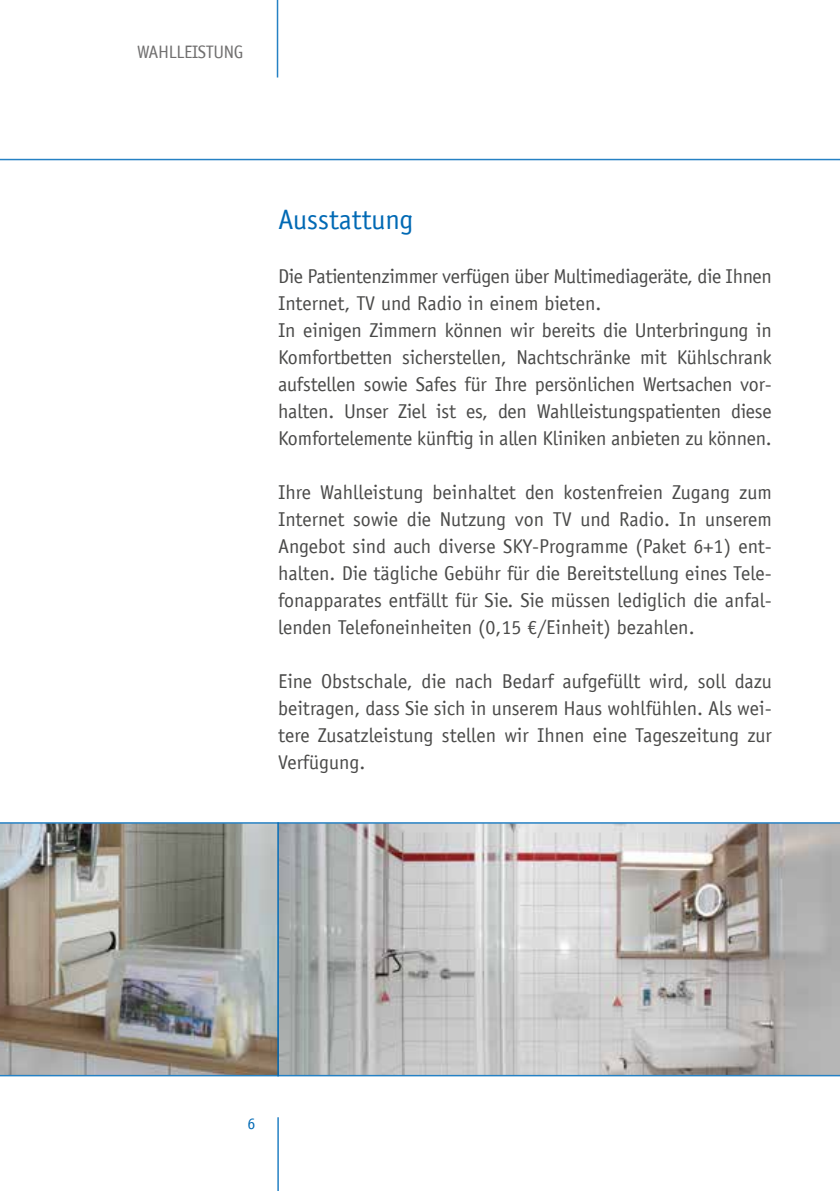
<style>
.page{position:relative;width:840px;height:1191px;background:#fff}
.page>*{position:absolute;margin:0;border:0;box-sizing:border-box;transform-origin:0 0}
.t1{font:28px "Officina Sans";color:#0069b4}
.t2{font:20px/27px "Officina Sans";letter-spacing:-.01em;color:#4a4a49;text-align:justify}
.t3{font:18px "Officina Sans";letter-spacing:-.02em;color:#706f6f}
.t4{font:16px "Officina Sans";color:#0069b4}
</style>
<div class="page">
<hr style="left:276px;top:0;width:2px;height:77px;background:#2581c4">
<hr style="left:277px;top:1117px;width:2px;height:74px;background:#2581c4">
<hr style="left:0;top:159px;width:839px;height:1px;background:#2581c4">
<img style="left:0;top:823px;width:839px;height:251px">
<hr style="left:0;top:822px;width:839px;height:1px;background:#2581c4">
<hr style="left:0;top:1074px;width:839px;height:2px;background:#2581c4">
<hr style="left:277px;top:822px;width:2px;height:254px;background:#0069b4">
<p class="t3" style="left:137px;top:42px;width:108px">WAHLLEISTUNG</p>
<h1 class="t1" style="left:278px;top:203px;width:137px">Ausstattung</h1>
<p class="t2" style="left:278px;top:262px;width:495px;text-align:left">Die Patientenzimmer verfügen über Multimediageräte, die Ihnen Internet, TV und Radio in einem bieten.<br>In einigen Zimmern können wir bereits die Unterbringung in Komfortbetten sicherstellen, Nachtschränke mit Kühlschrank aufstellen sowie Safes für Ihre persönlichen Wertsachen vor&shy;halten. Unser Ziel ist es, den Wahlleistungspatienten diese Komfortelemente künftig in allen Kliniken anbieten zu können.</p>
<p class="t2" style="left:278px;top:478px;width:495px">Ihre Wahlleistung beinhaltet den kostenfreien Zugang zum Internet sowie die Nutzung von TV und Radio. In unserem Angebot sind auch diverse SKY-Programme (Paket 6+1) ent&shy;halten. Die tägliche Gebühr für die Bereitstellung eines Tele&shy;fonapparates entfällt für Sie. Sie müssen lediglich die anfal&shy;lenden Telefoneinheiten (0,15 €/Einheit) bezahlen.</p>
<p class="t2" style="left:278px;top:667px;width:495px">Eine Obstschale, die nach Bedarf aufgefüllt wird, soll dazu beitragen, dass Sie sich in unserem Haus wohlfühlen. Als wei&shy;tere Zusatzleistung stellen wir Ihnen eine Tageszeitung zur Verfügung.</p>
<p class="t4" style="left:247px;top:1114px;width:9px">6</p>
</div>
